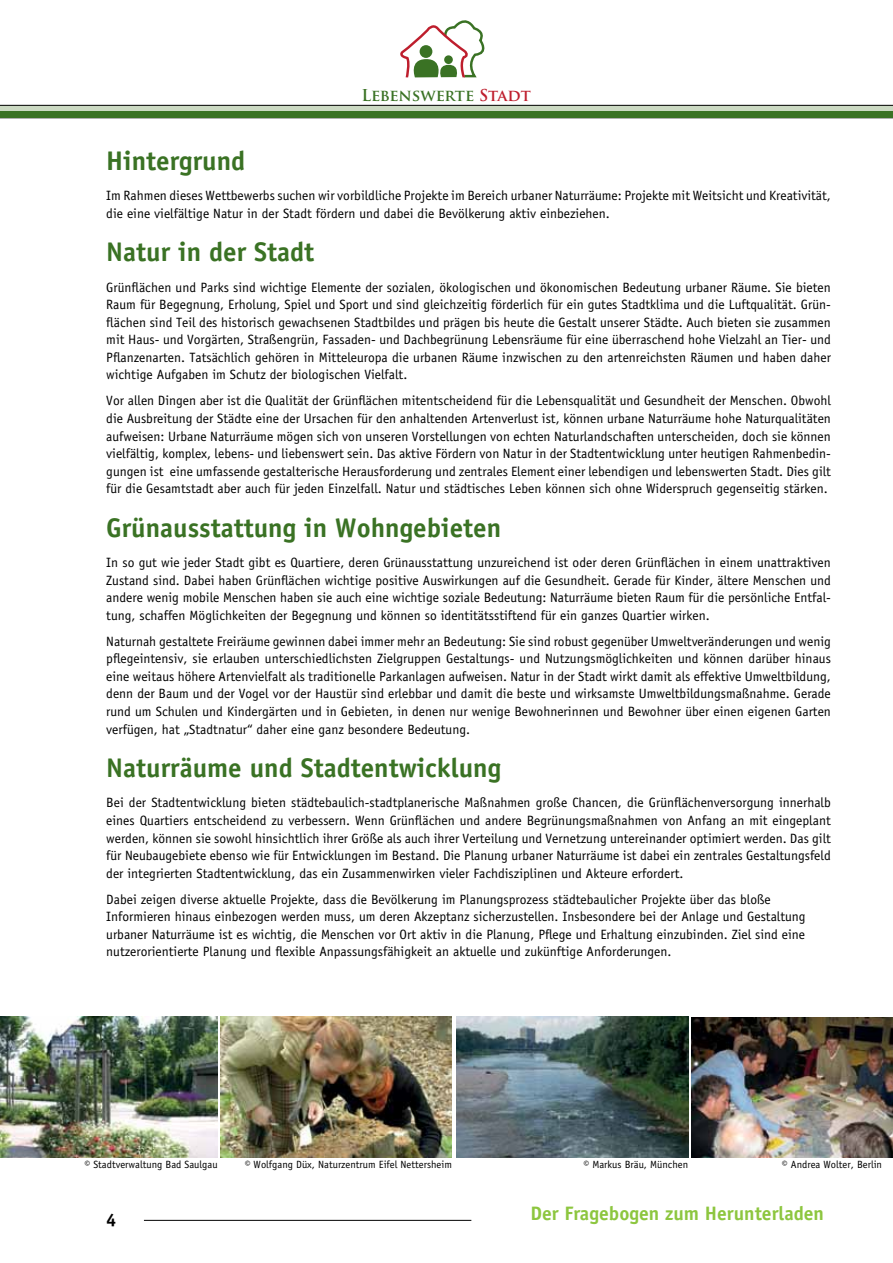
<style>
.page{position:relative;width:893px;height:1263px;background:#fff}
.page>*{position:absolute;margin:0;border:0;box-sizing:border-box;transform-origin:0 0}
.t1{font:700 27px "Officina Sans";color:#3a7224}
.t2{font:700 19.5px "Officina Sans";color:#8dc63f}
.t3{font:700 18px "Officina Sans";color:#000}
.t4{font:700 15.9px "Trajan Pro";color:#3a7224}
.t5{font:13.5px/17.5px "Officina Sans";color:#000;text-align:justify}
.t6{font:10.5px "Officina Sans";color:#000}
.s1{color:#be1e2d}
.s2{color:#fff}
</style>
<div class="page">
<hr style="left:144px;top:1220px;width:327px;height:1px;background:#000">
<img style="left:221px;top:1016px;width:231px;height:142px">
<img style="left:692px;top:1017px;width:201px;height:141px">
<img style="left:0;top:1016px;width:218px;height:142px">
<img style="left:456px;top:1016px;width:232px;height:142px">
<svg style="left:0;top:105px;width:893px;height:7px;background:#9eb094"></svg>
<div style="left:0;top:112px;width:893px;height:6px;background:#3a7224"></div>
<svg style="left:400px;top:20px;width:85px;height:58px"></svg>
<p class="t4" style="left:361px;top:85px;width:171px">Lebenswerte <span class="s1">Stadt</span></p>
<h1 class="t1" style="left:106px;top:144px;width:141px">Hintergrund</h1>
<p class="t5" style="left:106px;top:187px;width:726px">Im Rahmen dieses Wettbewerbs suchen wir vorbildliche Projekte im Bereich urbaner Naturräume: Projekte mit Weitsicht und Kreativität, die eine vielfältige Natur in der Stadt fördern und dabei die Bevölkerung aktiv einbeziehen.</p>
<h1 class="t1" style="left:106px;top:235px;width:209px">Natur in der Stadt</h1>
<p class="t5" style="left:106px;top:278px;width:726px">Grünflächen und Parks sind wichtige Elemente der sozialen, ökologischen und ökonomischen Bedeutung urbaner Räume. Sie bieten Raum für Begegnung, Erholung, Spiel und Sport und sind gleichzeitig förderlich für ein gutes Stadtklima und die Luftqualität. Grün&shy;flächen sind Teil des historisch gewachsenen Stadtbildes und prägen bis heute die Gestalt unserer Städte. Auch bieten sie zusammen mit Haus- und Vorgärten, Straßengrün, Fassaden- und Dachbegrünung Lebensräume für eine überraschend hohe Vielzahl an Tier- und Pflanzenarten. Tatsächlich gehören in Mitteleuropa die urbanen Räume inzwischen zu den artenreichsten Räumen und haben daher wichtige Aufgaben im Schutz der biologischen Vielfalt.</p>
<p class="t5" style="left:106px;top:392px;width:726px">Vor allen Dingen aber ist die Qualität der Grünflächen mitentscheidend für die Lebensqualität und Gesundheit der Menschen. Obwohl die Ausbreitung der Städte eine der Ursachen für den anhaltenden Artenverlust ist, können urbane Naturräume hohe Naturqualitäten aufweisen: Urbane Naturräume mögen sich von unseren Vorstellungen von echten Naturlandschaften unterscheiden, doch sie können vielfältig, komplex, lebens- und liebenswert sein. Das aktive Fördern von Natur in der Stadtentwicklung unter heutigen Rahmenbedin&shy;gungen ist eine umfassende gestalterische Herausforderung und zentrales Element einer lebendigen und lebenswerten Stadt. Dies gilt für die Gesamtstadt aber auch für jeden Einzelfall. Natur und städtisches Leben können sich ohne Widerspruch gegenseitig stärken.</p>
<h1 class="t1" style="left:106px;top:511px;width:396px">Grünausstattung in Wohngebieten</h1>
<p class="t5" style="left:106px;top:554px;width:726px">In so gut wie jeder Stadt gibt es Quartiere, deren Grünausstattung unzureichend ist oder deren Grünflächen in einem unattraktiven Zustand sind. Dabei haben Grünflächen wichtige positive Auswirkungen auf die Gesundheit. Gerade für Kinder, ältere Menschen und andere wenig mobile Menschen haben sie auch eine wichtige soziale Bedeutung: Naturräume bieten Raum für die persönliche Entfal&shy;tung, schaffen Möglichkeiten der Begegnung und können so identitätsstiftend für ein ganzes Quartier wirken.</p>
<p class="t5" style="left:106px;top:632px;width:726px">Naturnah gestaltete Freiräume gewinnen dabei immer mehr an Bedeutung: Sie sind robust gegenüber Umweltveränderungen und wenig pflegeintensiv, sie erlauben unterschiedlichsten Zielgruppen Gestaltungs- und Nutzungsmöglichkeiten und können darüber hinaus eine weitaus höhere Artenvielfalt als traditionelle Parkanlagen aufweisen. Natur in der Stadt wirkt damit als effektive Umweltbildung, denn der Baum und der Vogel vor der Haustür sind erlebbar und damit die beste und wirksamste Umweltbildungsmaßnahme. Gerade rund um Schulen und Kindergärten und in Gebieten, in denen nur wenige Bewohnerinnen und Bewohner über einen eigenen Garten verfügen, hat „Stadtnatur“ daher eine ganz besondere Bedeutung.</p>
<h1 class="t1" style="left:106px;top:751px;width:396px">Naturräume und Stadtentwicklung</h1>
<p class="t5" style="left:106px;top:794px;width:726px">Bei der Stadtentwicklung bieten städtebaulich-stadtplanerische Maßnahmen große Chancen, die Grünflächenversorgung innerhalb eines Quartiers entscheidend zu verbessern. Wenn Grünflächen und andere Begrünungsmaßnahmen von Anfang an mit eingeplant werden, können sie sowohl hinsichtlich ihrer Größe als auch ihrer Verteilung und Vernetzung untereinander optimiert werden. Das gilt für Neubaugebiete ebenso wie für Entwicklungen im Bestand. Die Planung urbaner Naturräume ist dabei ein zentrales Gestaltungsfeld der integrierten Stadtentwicklung, das ein Zusammenwirken vieler Fachdisziplinen und Akteure erfordert.</p>
<p class="t5" style="left:106px;top:890px;width:701px;text-align:left">Dabei zeigen diverse aktuelle Projekte, dass die Bevölkerung im Planungsprozess städtebaulicher Projekte über das bloße Informieren hinaus einbezogen werden muss, um deren Akzeptanz sicherzustellen. Insbesondere bei der Anlage und Gestaltung urbaner Naturräume ist es wichtig, die Menschen vor Ort aktiv in die Planung, Pflege und Erhaltung einzubinden. Ziel sind eine nutzerorientierte Planung und flexible Anpassungsfähigkeit an aktuelle und zukünftige Anforderungen.</p>
<p class="t6" style="left:84px;top:1158px;width:135px">© Stadtverwaltung Bad Saulgau</p>
<p class="t6" style="left:245px;top:1158px;width:209px">© Wolfgang Düx, Naturzentrum Eifel Nettersheim</p>
<p class="t6" style="left:583px;top:1158px;width:106px">© Markus Bräu, München</p>
<p class="t6" style="left:782px;top:1158px;width:113px">© Andrea Wolter, Berlin<span class="s2">nn</span></p>
<h3 class="t3" style="left:106px;top:1209px;width:12px">4</h3>
<h2 class="t2" style="left:530px;top:1201px;width:295px">Der Fragebogen zum Herunterladen</h2>
</div>
